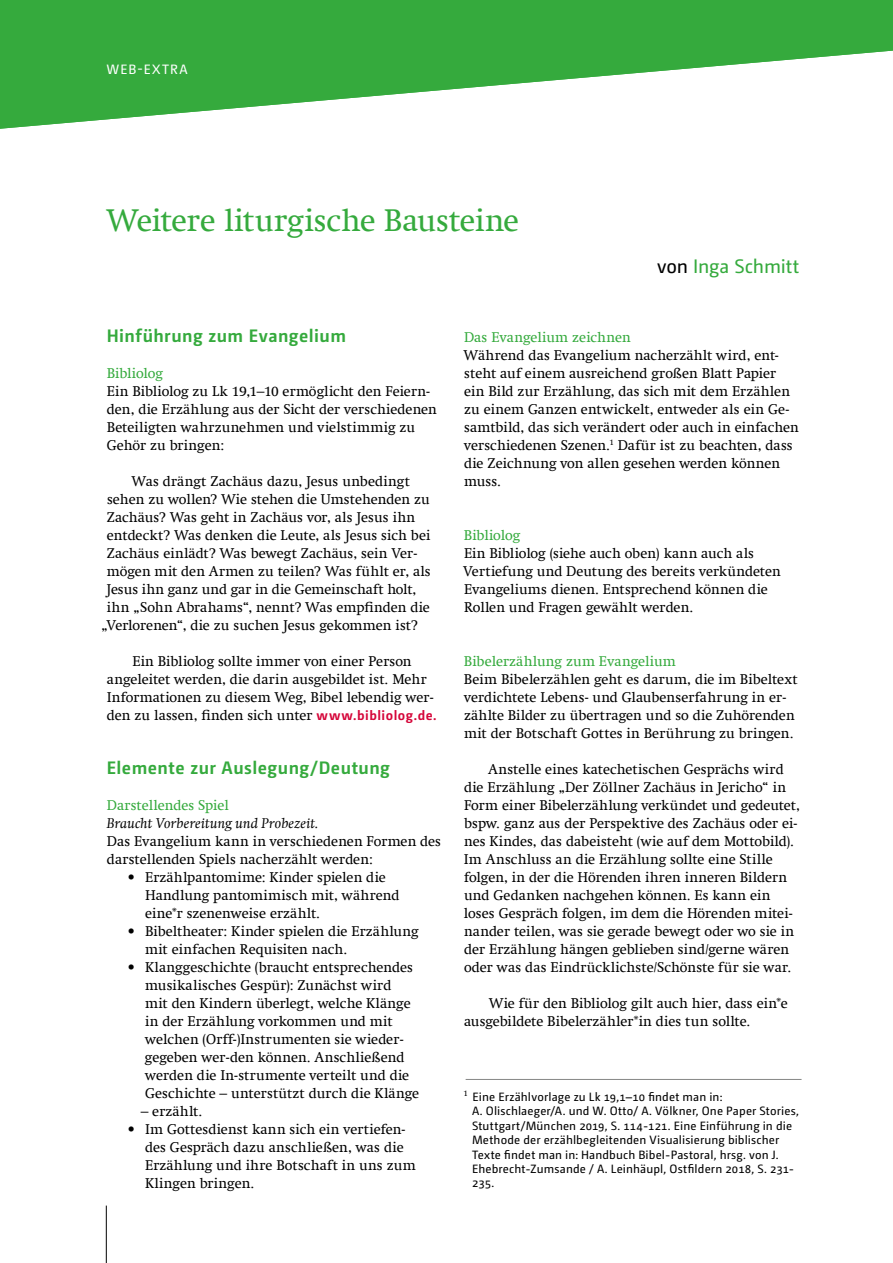
<style>
.page{position:relative;width:893px;height:1263px;background:#fff}
.page>*{position:absolute;margin:0;border:0;box-sizing:border-box;transform-origin:0 0}
.t1{font:31.5px "Swift Com";letter-spacing:-.01em;color:#35aa3d}
.t2{font:19.5px "Camingo Dos Pro";letter-spacing:-.005em;color:#35aa3d}
.t3{font:700 18px "Camingo Dos Pro";letter-spacing:.025em;color:#35aa3d}
.t4{font:14.25px/18px "Swift Com";letter-spacing:.005em;color:#000}
.t5{font:14.25px "Swift Com";color:#35aa3d}
.t6{font:italic 14.25px "Swift Com";letter-spacing:.005em;color:#000}
.t7{font:13.5px "Camingo Dos Pro";letter-spacing:.09em;color:#fff}
.t8{font:12px/14.4px "Camingo Dos Pro";letter-spacing:.015em;color:#000}
.s1{color:#000}
.s2{font-family:"Camingo Dos Pro";font-weight:700;font-size:13.5px;color:#d50539}
</style>
<div class="page">
<hr style="left:106px;top:1205px;width:1px;height:58px;background:#000">
<svg style="left:0;top:0;width:893px;height:129px;fill:#35aa3d"></svg>
<hr style="left:466px;top:1079px;width:335px;height:1px;background:#868786">
<p class="t7" style="left:107px;top:61px;width:82px">WEB-EXTRA</p>
<h1 class="t1" style="left:106px;top:202px;width:414px">Weitere liturgische Bausteine</h1>
<h2 class="t2" style="left:657px;top:255px;width:144px"><span class="s1">von</span> Inga Schmitt</h2>
<p class="t3" style="left:107px;top:325px;width:241px">Hinführung zum Evangelium</p>
<p class="t5" style="left:107px;top:365px;width:58px">Bibliolog</p>
<p class="t4" style="left:107px;top:382px;width:332px">Ein Bibliolog zu Lk 19,1–10 ermöglicht den Feiern&shy;den, die Erzählung aus der Sicht der verschiedenen Beteiligten wahrzunehmen und vielstimmig zu Gehör zu bringen:</p>
<p class="t4" style="left:132px;top:472px;width:280px">Was drängt Zachäus dazu, Jesus unbedingt</p>
<p class="t4" style="left:107px;top:490px;width:324px">sehen zu wollen? Wie stehen die Umstehenden zu</p>
<p class="t4" style="left:107px;top:508px;width:310px">Zachäus? Was geht in Zachäus vor, als Jesus ihn</p>
<p class="t4" style="left:107px;top:526px;width:325px">entdeckt? Was denken die Leute, als Jesus sich bei</p>
<p class="t4" style="left:107px;top:544px;width:312px">Zachäus einlädt? Was bewegt Zachäus, sein Ver-</p>
<p class="t4" style="left:107px;top:562px;width:325px">mögen mit den Armen zu teilen? Was fühlt er, als</p>
<p class="t4" style="left:107px;top:580px;width:311px">Jesus ihn ganz und gar in die Gemeinschaft holt,</p>
<p class="t4" style="left:107px;top:598px;width:324px">ihn „Sohn Abrahams“, nennt? Was empfinden die</p>
<p class="t4" style="left:101px;top:616px;width:318px">„Verlorenen“, die zu suchen Jesus gekommen ist?</p>
<p class="t4" style="left:107px;top:652px;width:331px;text-indent:26px">Ein Bibliolog sollte immer von einer Person angeleitet werden, die darin ausgebildet ist. Mehr Informationen zu diesem Weg, Bibel lebendig wer&shy;den zu lassen, finden sich unter <span class="s2">www.bibliolog.de.</span></p>
<p class="t3" style="left:107px;top:757px;width:285px">Elemente zur Auslegung/Deutung</p>
<p class="t5" style="left:107px;top:797px;width:124px">Darstellendes Spiel</p>
<p class="t6" style="left:107px;top:815px;width:213px">Braucht Vorbereitung und Probezeit.</p>
<p class="t4" style="left:107px;top:832px;width:336px">Das Evangelium kann in verschiedenen Formen des darstellenden Spiels nacherzählt werden:</p>
<p class="t4" style="left:145px;top:868px;width:256px;text-indent:-17px">• Erzählpantomime: Kinder spielen die<br>Handlung pantomimisch mit, während eine*r szenenweise erzählt.</p>
<p class="t4" style="left:145px;top:922px;width:275px;text-indent:-17px">• Bibeltheater: Kinder spielen die Erzählung mit einfachen Requisiten nach.</p>
<p class="t4" style="left:145px;top:958px;width:276px;text-indent:-17px">• Klanggeschichte (braucht entsprechendes musikalisches Gespür): Zunächst wird<br>mit den Kindern überlegt, welche Klänge in der Erzählung vorkommen und mit welchen (Orff-)Instrumenten sie wieder&shy;gegeben wer-den können. Anschließend werden die In-strumente verteilt und die Geschichte – unterstützt durch die Klänge</p>
<p class="t4" style="left:141px;top:1102px;width:63px">– erzählt.</p>
<p class="t4" style="left:145px;top:1120px;width:272px;text-indent:-17px">• Im Gottesdienst kann sich ein vertiefen&shy;des Gespräch dazu anschließen, was die Erzählung und ihre Botschaft in uns zum Klingen bringen.</p>
<p class="t5" style="left:464px;top:329px;width:168px">Das Evangelium zeichnen</p>
<p class="t4" style="left:463px;top:346px;width:337px">Während das Evangelium nacherzählt wird, ent&shy;steht auf einem ausreichend großen Blatt Papier ein Bild zur Erzählung, das sich mit dem Erzählen zu einem Ganzen entwickelt, entweder als ein Ge&shy;samtbild, das sich verändert oder auch in einfachen verschiedenen Szenen.<sup>1</sup> Dafür ist zu beachten, dass die Zeichnung von allen gesehen werden können muss.</p>
<p class="t5" style="left:464px;top:527px;width:58px">Bibliolog</p>
<p class="t4" style="left:463px;top:544px;width:319px">Ein Bibliolog (siehe auch oben) kann auch als Vertiefung und Deutung des bereits verkündeten Evangeliums dienen. Entsprechend können die Rollen und Fragen gewählt werden.</p>
<p class="t5" style="left:464px;top:653px;width:214px">Bibelerzählung zum Evangelium</p>
<p class="t4" style="left:464px;top:670px;width:335px">Beim Bibelerzählen geht es darum, die im Bibeltext verdichtete Lebens- und Glaubenserfahrung in er&shy;zählte Bilder zu übertragen und so die Zuhörenden mit der Botschaft Gottes in Berührung zu bringen.</p>
<p class="t4" style="left:464px;top:760px;width:338px;text-indent:24px">Anstelle eines katechetischen Gesprächs wird die Erzählung „Der Zöllner Zachäus in Jericho“ in Form einer Bibelerzählung verkündet und gedeutet, bspw. ganz aus der Perspektive des Zachäus oder ei&shy;nes Kindes, das dabeisteht (wie auf dem Mottobild).<br>Im Anschluss an die Erzählung sollte eine Stille folgen, in der die Hörenden ihren inneren Bildern und Gedanken nachgehen können. Es kann ein loses Gespräch folgen, im dem die Hörenden mitei&shy;nander teilen, was sie gerade bewegt oder wo sie in der Erzählung hängen geblieben sind/gerne wären oder was das Eindrücklichste/Schönste für sie war.</p>
<p class="t4" style="left:464px;top:994px;width:325px;text-indent:25px">Wie für den Bibliolog gilt auch hier, dass ein*e ausgebildete Bibelerzähler*in dies tun sollte.</p>
<p class="t8" style="left:472px;top:1089px;width:328px;text-indent:-9px"><sup>1</sup> Eine Erzählvorlage zu Lk 19,1–10 findet man in:<br>A. Olischlaeger/A. und W. Otto/ A. Völkner, One Paper Stories, Stuttgart/München 2019, S. 114-121. Eine Einführung in die Methode der erzählbegleitenden Visualisierung biblischer Texte findet man in: Handbuch Bibel-Pastoral, hrsg. von J.<br>Ehebrecht-Zumsande / A. Leinhäupl, Ostfildern 2018, S. 231- 235.</p>
</div>
